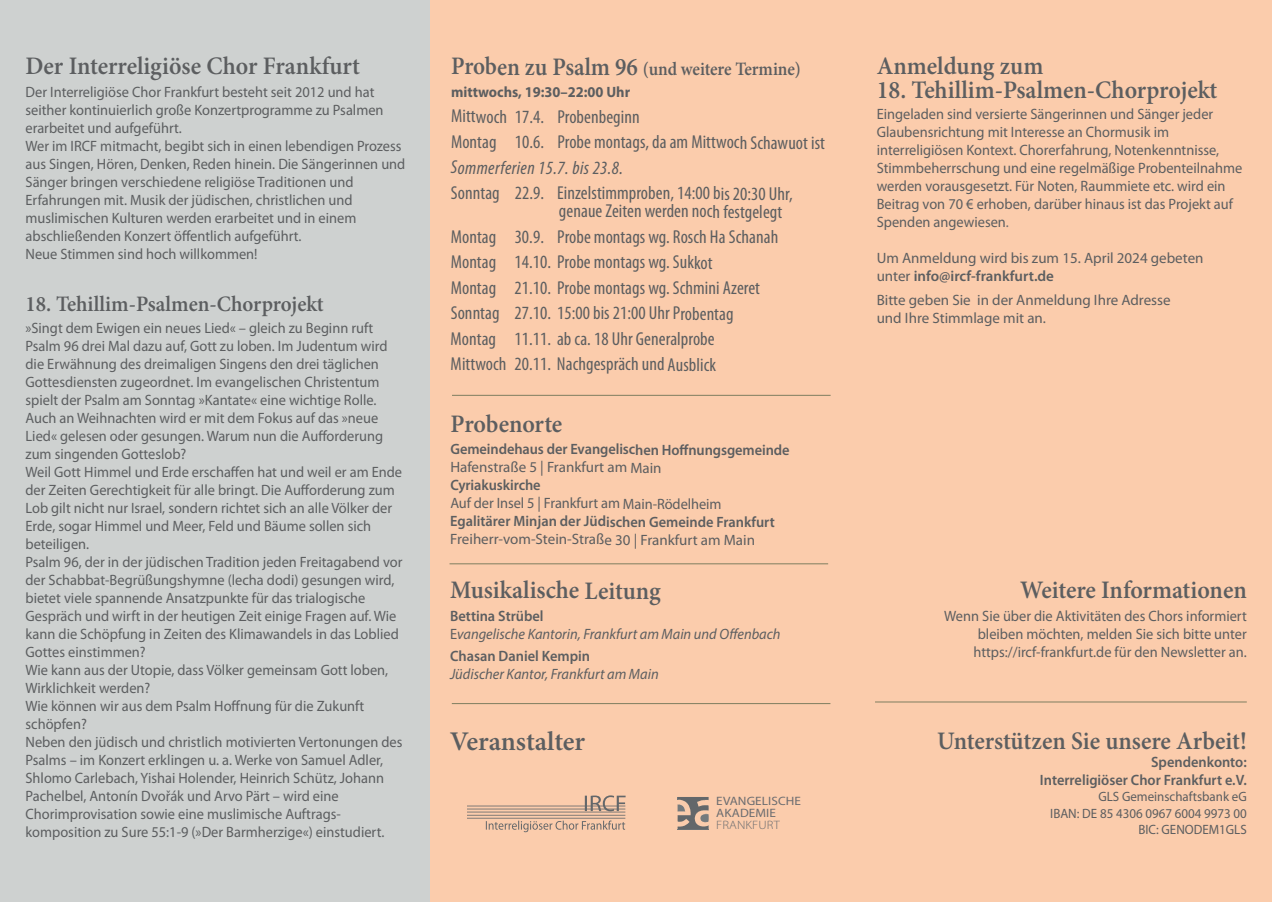
<style>
.page{position:relative;width:1272px;height:902px;background:#fff}
.page>*{position:absolute;margin:0;border:0;box-sizing:border-box;transform-origin:0 0}
.t1{font:600 27px "Minion Pro";letter-spacing:-.005em;color:#5c5e60}
.t2{font:600 25.2px "Minion Pro";color:#5c5e60;scale:.95 1}
.t3{font:600 22.05px "Minion Pro";color:#5c5e60;scale:.95 1}
.t4{font:600 18.9px "Minion Pro";letter-spacing:-.005em;color:#5c5e60;scale:.91 1}
.t5{font:condensed 18.75px/25.5px "Myriad Pro";letter-spacing:.005em;color:#5c5e60}
.t6{font:italic condensed 18.75px "Myriad Pro";letter-spacing:.02em;color:#5c5e60}
.t7{font:15px/18px "Myriad Pro";color:#5c5e60;scale:.96 1}
.t8{font:15px/18px "Myriad Pro";color:#5c5e60}
.t9{font:600 15px/18px "Myriad Pro";color:#5c5e60;text-align:right;scale:.96 1}
.t10{font:italic 15px/18.1px "Myriad Pro";color:#5c5e60;scale:.96 1}
.t11{font:700 15px "Myriad Pro";color:#5c5e60;scale:.96 1}
.t12{font:13.5px/16.2px "Myriad Pro";color:#5c5e60;text-align:right;scale:.96 1}
.t13{font:12.15px/12px "Myriad Pro";letter-spacing:.005em;color:#6c6d70;scale:1.09 1}
.t14{font:300 12.15px "Myriad Pro";letter-spacing:.005em;color:#6c6d70;scale:1.09 1}
.s1{font-size:25.2px}
.s2{font-weight:600;font-style:normal}
.s3{font-style:normal}
.s4{color:#6d6e71}
.s5{font-weight:600}
</style>
<div class="page">
<div style="left:428px;top:0;width:843px;height:901px;background:#fbccac"></div>
<div style="left:0;top:0;width:430px;height:901px;background:#ced1d0"></div>
<hr style="left:677px;top:829px;width:31px;height:1px;background:#757a7d">
<svg style="left:677px;top:797px;width:32px;height:32px"></svg>
<hr style="left:449px;top:563px;width:379px;height:1px;background:#7e7e60">
<hr style="left:452px;top:395px;width:378px;height:1px;background:#7e7e60">
<hr style="left:452px;top:703px;width:378px;height:1px;background:#7e7e60">
<svg style="left:486px;top:820px;width:139px;height:12px"></svg>
<hr style="left:468px;top:817px;width:157px;height:1px;background:#dab69e">
<hr style="left:468px;top:805px;width:157px;height:1px;background:#bfa492">
<hr style="left:468px;top:808px;width:157px;height:1px;background:#c2a693">
<hr style="left:468px;top:811px;width:157px;height:1px;background:#c5a894">
<hr style="left:468px;top:814px;width:157px;height:1px;background:#e1baa0">
<svg style="left:585px;top:795px;width:40px;height:16px"></svg>
<hr style="left:875px;top:701px;width:371px;height:1px;background:#7e7e60">
<h2 class="t2" style="left:26px;top:56px;width:353px">Der Interreligiöse Chor Frankfurt</h2>
<p class="t7" style="left:26px;top:84px;width:397px">Der Interreligiöse Chor Frankfurt besteht seit 2012 und hat seither kontinuierlich große Konzertprogramme zu Psalmen erarbeitet und aufgeführt.<br>Wer im IRCF mitmacht, begibt sich in einen lebendigen Prozess aus Singen, Hören, Denken, Reden hinein. Die Sängerinnen und Sänger bringen verschiedene religiöse Traditionen und Erfahrungen mit. Musik der jüdischen, christlichen und muslimischen Kulturen werden erarbeitet und in einem abschließenden Konzert öffentlich aufgeführt.<br>Neue Stimmen sind hoch willkommen!</p>
<h3 class="t3" style="left:26px;top:294px;width:315px">18. Tehillim-Psalmen-Chorprojekt</h3>
<p class="t7" style="left:26px;top:320px;width:394px">»Singt dem Ewigen ein neues Lied« – gleich zu Beginn ruft Psalm 96 drei Mal dazu auf, Gott zu loben. Im Judentum wird die Erwähnung des dreimaligen Singens den drei täglichen Gottesdiensten zugeordnet. Im evangelischen Christentum spielt der Psalm am Sonntag »Kantate« eine wichtige Rolle.<br>Auch an Weihnachten wird er mit dem Fokus auf das »neue Lied« gelesen oder gesungen. Warum nun die Aufforderung zum singenden Gotteslob?<br>Weil Gott Himmel und Erde erschaffen hat und weil er am Ende der Zeiten Gerechtigkeit für alle bringt. Die Aufforderung zum Lob gilt nicht nur Israel, sondern richtet sich an alle Völker der Erde, sogar Himmel und Meer, Feld und Bäume sollen sich beteiligen.<br>Psalm 96, der in der jüdischen Tradition jeden Freitagabend vor der Schabbat-Begrüßungshymne (lecha dodi) gesungen wird, bietet viele spannende Ansatzpunkte für das trialogische Gespräch und wirft in der heutigen Zeit einige Fragen auf. Wie kann die Schöpfung in Zeiten des Klimawandels in das Loblied Gottes einstimmen?<br>Wie kann aus der Utopie, dass Völker gemeinsam Gott loben, Wirklichkeit werden?<br>Wie können wir aus dem Psalm Hoffnung für die Zukunft schöpfen?<br>Neben den jüdisch und christlich motivierten Vertonungen des Psalms – im Konzert erklingen u. a. Werke von Samuel Adler, Shlomo Carlebach, Yishai Holender, Heinrich Schütz, Johann Pachelbel, Antonín Dvořák und Arvo Pärt – wird eine Chorimprovisation sowie eine muslimische Auftrags&shy;komposition zu Sure 55:1-9 (»Der Barmherzige«) einstudiert.</p>
<p class="t4" style="left:451px;top:61px;width:386px"><span class="s1">Proben zu Psalm 96</span> (und weitere Termine)</p>
<p class="t11" style="left:451px;top:86px;width:188px">mittwochs, 19:30–22:00 Uhr</p>
<p class="t5" style="left:451px;top:105px;width:375px">Mittwoch 17.4. Probenbeginn<br>Montag 10.6. Probe montags, da am Mittwoch Schawuot ist</p>
<p class="t6" style="left:451px;top:159px;width:174px">Sommerferien 15.7. bis 23.8.</p>
<p class="t5" style="left:559px;top:185px;width:235px;line-height:18.1px;text-indent:-108px">Sonntag 22.9. Einzelstimmproben, 14:00 bis 20:30 Uhr, genaue Zeiten werden noch festgelegt</p>
<p class="t5" style="left:450px;top:225px;width:329px">Montag 30.9. Probe montags wg. Rosch Ha Schanah Montag 14.10. Probe montags wg. Sukkot<br>Montag 21.10. Probe montags wg. Schmini Azeret Sonntag 27.10. 15:00 bis 21:00 Uhr Probentag Montag 11.11. ab ca. 18 Uhr Generalprobe<br>Mittwoch 20.11. Nachgespräch und Ausblick</p>
<h2 class="t2" style="left:450px;top:413px;width:119px">Probenorte</h2>
<p class="t9" style="left:450px;top:441px;width:355px">Gemeindehaus der Evangelischen Hoffnungsgemeinde</p>
<p class="t8" style="left:450px;top:459px;width:213px">Hafenstraße 5 | Frankfurt am Main</p>
<p class="t9" style="left:450px;top:477px;width:96px">Cyriakuskirche</p>
<p class="t7" style="left:450px;top:495px;width:284px">Auf der Insel 5 | Frankfurt am Main-Rödelheim</p>
<p class="t9" style="left:450px;top:513px;width:339px">Egalitärer Minjan der Jüdischen Gemeinde Frankfurt</p>
<p class="t8" style="left:450px;top:531px;width:306px">Freiherr-vom-Stein-Straße 30 | Frankfurt am Main</p>
<h2 class="t2" style="left:450px;top:580px;width:223px">Musikalische Leitung</h2>
<p class="t10" style="left:450px;top:608px;width:346px"><span class="s2">Bettina Strübel<br></span><span class="s3">E</span>vangelische Kantorin, Frankfurt am Main und Offenbach</p>
<p class="t9" style="left:450px;top:648px;width:147px">Chasan Daniel Kempin</p>
<p class="t10" style="left:450px;top:666px;width:219px">Jüdischer Kantor, Frankfurt am Main</p>
<h1 class="t1" style="left:450px;top:730px;width:137px">Veranstalter</h1>
<p class="t13" style="left:716px;top:795px;width:79px">EVANGELISCHE<br>AKADEMIE</p>
<p class="t14" style="left:716px;top:819px;width:60px">FRANKFURT</p>
<h2 class="t2" style="left:876px;top:55px;width:177px">Anmeldung zum</h2>
<h2 class="t2" style="left:876px;top:80px;width:360px">18. Tehillim-Psalmen-Chorprojekt</h2>
<p class="t7" style="left:876px;top:106px;width:382px">Eingeladen sind versierte Sängerinnen und Sänger jeder Glaubensrichtung mit Interesse an Chormusik im interreligiösen Kontext. Chorerfahrung, Notenkenntnisse, Stimmbeherrschung und eine regelmäßige Probenteilnahme werden vorausgesetzt. Für Noten, Raummiete etc. wird ein Beitrag von 70 € erhoben, darüber hinaus ist das Projekt auf Spenden angewiesen<span class="s4">.</span></p>
<p class="t8" style="left:876px;top:250px;width:328px">Um Anmeldung wird bis zum 15. April 2024 gebeten unter <span class="s5">info@ircf-frankfurt.de</span></p>
<p class="t8" style="left:876px;top:292px;width:295px">Bitte geben Sie in der Anmeldung Ihre Adresse und Ihre Stimmlage mit an.</p>
<h2 class="t2" style="left:1020px;top:580px;width:240px">Weitere Informationen</h2>
<p class="t7" style="left:973px;top:608px;width:286px;text-align:justify;text-indent:-29px">Wenn Sie über die Aktivitäten des Chors informiert bleiben möchten, melden Sie sich bitte unter https://ircf-frankfurt.de für den Newsletter an.</p>
<h2 class="t2" style="left:937px;top:730px;width:327px">Unterstützen Sie unsere Arbeit!</h2>
<p class="t9" style="left:1039px;top:754px;width:217px">Spendenkonto:<br>Interreligiöser Chor Frankfurt e.V.</p>
<p class="t12" style="left:1050px;top:789px;width:206px">GLS Gemeinschaftsbank eG<br>IBAN: DE 85 4306 0967 6004 9973 00<br>BIC: GENODEM1GLS</p>
</div>
